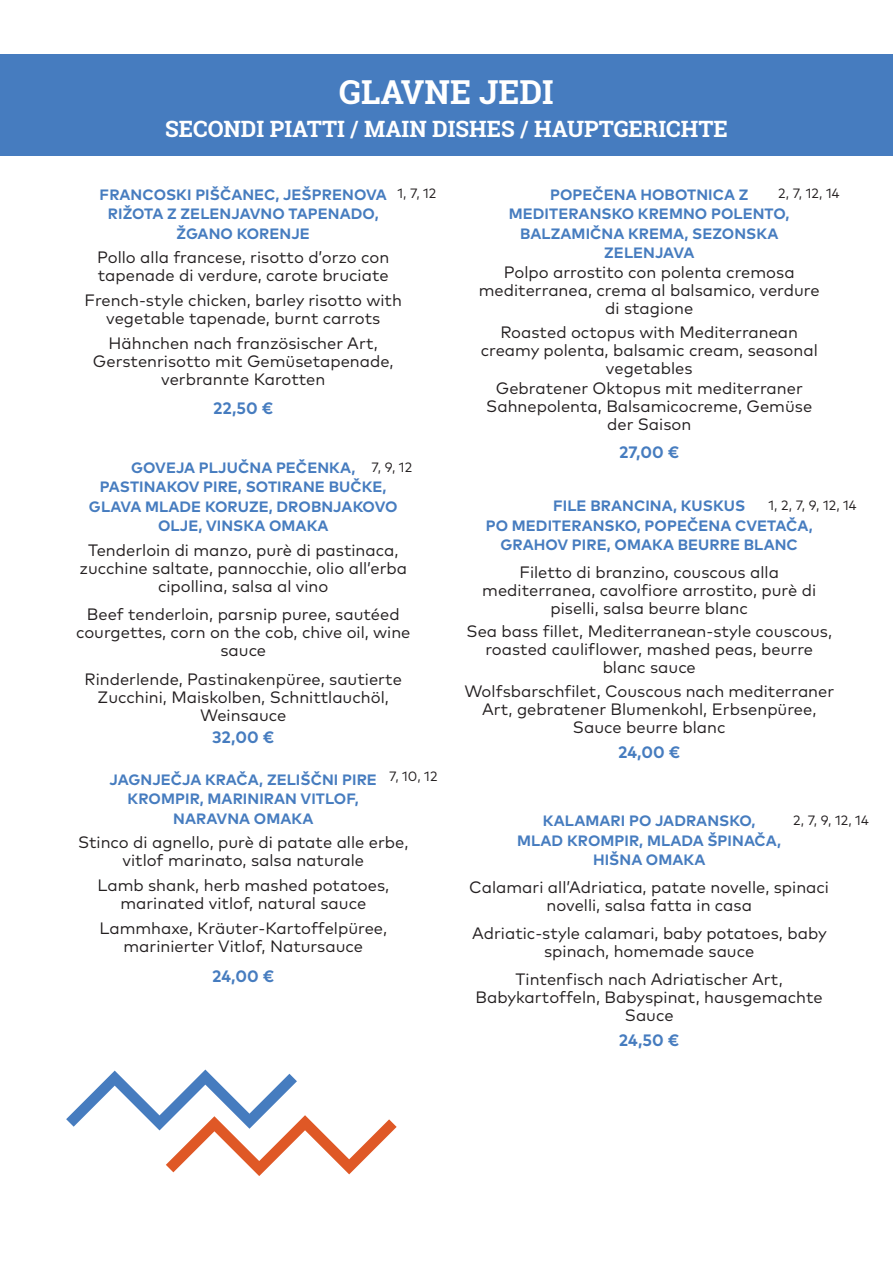
<style>
.page{position:relative;width:893px;height:1263px;background:#fff}
.page>*{position:absolute;margin:0;border:0;box-sizing:border-box;transform-origin:0 0}
.t1{font:700 33px "Roboto Slab";color:#fff}
.t2{font:700 22.5px "Roboto Slab";color:#fff}
.t3{font:16.5px/18px "Mark Pro";color:#231f20;text-align:center}
.t4{font:700 16.5px "Mark Pro";color:#467cbf}
.t5{font:700 15px/19.5px "Mark Pro";letter-spacing:.005em;color:#467cbf;text-align:center}
.t6{font:13.5px "Mark Pro";color:#231f20}
</style>
<div class="page">
<hr style="left:0;top:54px;width:1px;height:101px;background:#df5826">
<div style="left:1px;top:54px;width:892px;height:101px;background:#467cbf"></div>
<svg style="left:66px;top:1069px;width:331px;height:107px"></svg>
<h1 class="t1" style="left:339px;top:70px;width:216px">GLAVNE JEDI</h1>
<h2 class="t2" style="left:165px;top:114px;width:564px">SECONDI PIATTI / MAIN DISHES / HAUPTGERICHTE</h2>
<p class="t5" style="left:100px;top:183px;width:289px">FRANCOSKI PIŠČANEC, JEŠPRENOVA<br>RIŽOTA Z ZELENJAVNO TAPENADO,<br>ŽGANO KORENJE</p>
<p class="t3" style="left:97px;top:247px;width:294px;text-align:left">Pollo alla francese, risotto d’orzo con tapenade di verdure, carote bruciate</p>
<p class="t6" style="left:397px;top:184px;width:40px">1, 7, 12</p>
<p class="t3" style="left:85px;top:290px;width:319px">French-style chicken, barley risotto with vegetable tapenade, burnt carrots</p>
<p class="t3" style="left:93px;top:333px;width:302px">Hähnchen nach französischer Art,<br>Gerstenrisotto mit Gemüsetapenade, verbrannte Karotten</p>
<p class="t4" style="left:213px;top:395px;width:62px">22,50 €</p>
<p class="t5" style="left:89px;top:456px;width:310px">GOVEJA PLJUČNA PEČENKA,<br>PASTINAKOV PIRE, SOTIRANE BUČKE,<br>GLAVA MLADE KORUZE, DROBNJAKOVO<br>OLJE, VINSKA OMAKA</p>
<p class="t6" style="left:372px;top:457px;width:42px">7, 9, 12</p>
<p class="t3" style="left:79px;top:540px;width:329px">Tenderloin di manzo, purè di pastinaca, zucchine saltate, pannocchie, olio all’erba cipollina, salsa al vino</p>
<p class="t3" style="left:76px;top:604px;width:336px">Beef tenderloin, parsnip puree, sautéed courgettes, corn on the cob, chive oil, wine sauce</p>
<p class="t3" style="left:85px;top:669px;width:319px">Rinderlende, Pastinakenpüree, sautierte<br>Zucchini, Maiskolben, Schnittlauchöl,<br>Weinsauce</p>
<p class="t4" style="left:212px;top:725px;width:64px">32,00 €</p>
<p class="t5" style="left:110px;top:768px;width:269px">JAGNJEČJA KRAČA, ZELIŠČNI PIRE<br>KROMPIR, MARINIRAN VITLOF,<br>NARAVNA OMAKA</p>
<p class="t6" style="left:389px;top:766px;width:50px">7, 10, 12</p>
<p class="t3" style="left:78px;top:832px;width:332px">Stinco di agnello, purè di patate alle erbe, vitlof marinato, salsa naturale</p>
<p class="t3" style="left:97px;top:875px;width:293px">Lamb shank, herb mashed potatoes, marinated vitlof, natural sauce</p>
<p class="t3" style="left:99px;top:918px;width:289px">Lammhaxe, Kräuter-Kartoffelpüree, marinierter Vitlof, Natursauce</p>
<p class="t4" style="left:212px;top:963px;width:64px">24,00 €</p>
<p class="t5" style="left:509px;top:183px;width:282px">POPEČENA HOBOTNICA Z<br>MEDITERANSKO KREMNO POLENTO,<br>BALZAMIČNA KREMA, SEZONSKA<br>ZELENJAVA</p>
<p class="t6" style="left:778px;top:184px;width:63px">2, 7, 12, 14</p>
<p class="t3" style="left:479px;top:262px;width:342px">Polpo arrostito con polenta cremosa mediterranea, crema al balsamico, verdure di stagione</p>
<p class="t3" style="left:481px;top:322px;width:339px">Roasted octopus with Mediterranean creamy polenta, balsamic cream, seasonal vegetables</p>
<p class="t3" style="left:486px;top:378px;width:328px">Gebratener Oktopus mit mediterraner<br>Sahnepolenta, Balsamicocreme, Gemüse der Saison</p>
<p class="t4" style="left:619px;top:440px;width:62px">27,00 €</p>
<p class="t6" style="left:768px;top:495px;width:90px">1, 2, 7, 9, 12, 14</p>
<p class="t5" style="left:486px;top:495px;width:329px">FILE BRANCINA, KUSKUS<br>PO MEDITERANSKO, POPEČENA CVETAČA,<br>GRAHOV PIRE, OMAKA BEURRE BLANC</p>
<p class="t3" style="left:482px;top:561px;width:335px">Filetto di branzino, couscous alla mediterranea, cavolfiore arrostito, purè di piselli, salsa beurre blanc</p>
<p class="t3" style="left:466px;top:621px;width:367px">Sea bass fillet, Mediterranean-style couscous, roasted cauliflower, mashed peas, beurre blanc sauce</p>
<p class="t3" style="left:464px;top:681px;width:371px">Wolfsbarschfilet, Couscous nach mediterraner<br>Art, gebratener Blumenkohl, Erbsenpüree,<br>Sauce beurre blanc</p>
<p class="t4" style="left:618px;top:739px;width:64px">24,00 €</p>
<p class="t5" style="left:517px;top:810px;width:266px">KALAMARI PO JADRANSKO,<br>MLAD KROMPIR, MLADA ŠPINAČA,<br>HIŠNA OMAKA</p>
<p class="t6" style="left:793px;top:810px;width:77px">2, 7, 9, 12, 14</p>
<p class="t3" style="left:469px;top:876px;width:361px">Calamari all’Adriatica, patate novelle, spinaci novelli, salsa fatta in casa</p>
<p class="t3" style="left:472px;top:922px;width:356px">Adriatic-style calamari, baby potatoes, baby spinach, homemade sauce</p>
<p class="t3" style="left:476px;top:968px;width:349px">Tintenfisch nach Adriatischer Art,<br>Babykartoffeln, Babyspinat, hausgemachte<br>Sauce</p>
<p class="t4" style="left:619px;top:1028px;width:62px">24,50 €</p>
</div>
